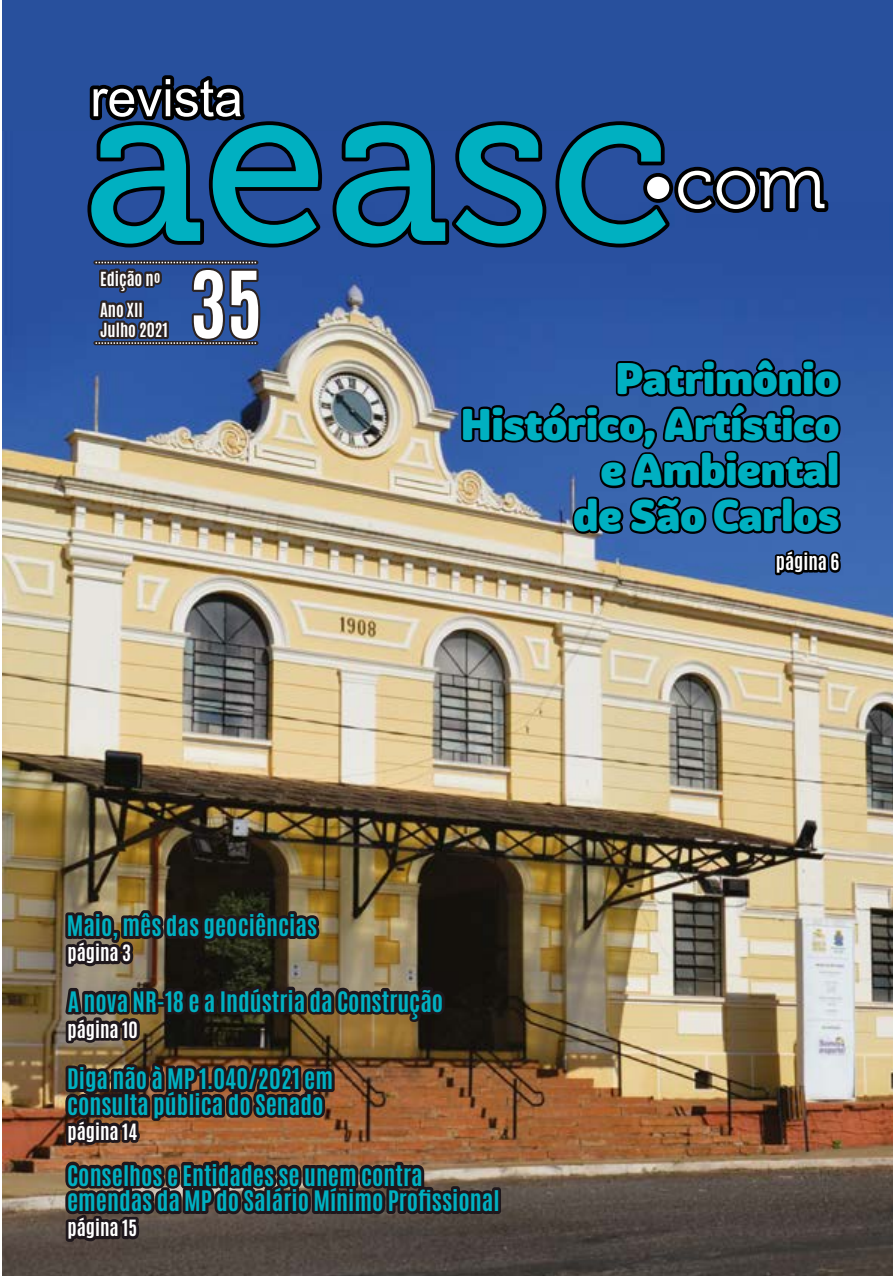
<style>
.page{position:relative;width:893px;height:1276px;background:#fff}
.page>*{position:absolute;margin:0;border:0;box-sizing:border-box;transform-origin:0 0}
.t1{font:223.65px "Museo 500";color:#00b0c1}
.t2{font:700 78.15px "Antonio";color:#fff}
.t3{font:72.9px "Museo 300";color:#fff}
.t4{font:51.9px "Arial";color:#fff}
.t5{font:900 43.05px/45.6px "Graviola Soft";color:#00b0c1;text-align:right}
.t6{font:700 24px "Antonio";color:#00b0c1}
.t7{font:700 19.05px "Antonio";color:#fff}
.t8{font:700 16.5px/20.2px "Antonio";color:#fff}
</style>
<div class="page">
<div style="left:2px;top:0;width:891px;height:1276px;background:#28509d"></div>
<img style="left:2px;top:203px;width:891px;height:1073px">
<svg style="left:87px;top:75px;width:741px;height:172px"></svg>
<div style="left:647px;top:177px;width:22px;height:22px;background:#fff;border-radius:50%"></div>
<svg style="left:93px;top:260px;width:167px;height:85px"></svg>
<svg style="left:461px;top:357px;width:380px;height:177px"></svg>
<svg style="left:775px;top:550px;width:66px;height:25px;background:#0f1a2c"></svg>
<img style="left:65px;top:910px;width:436px;height:331px">
<h3 class="t4" style="left:90px;top:62px;width:154px">revista</h3>
<h1 class="t1" style="left:83px;top:41px;width:589px">aeasc</h1>
<p class="t8" style="left:100px;top:269px;width:62px">Edição nº</p>
<p class="t8" style="left:100px;top:300px;width:69px">Ano XII<br>Julho 2021</p>
<h2 class="t2" style="left:190px;top:245px;width:74px">35</h2>
<h3 class="t3" style="left:675px;top:144px;width:152px">com</h3>
<h3 class="t5" style="left:461px;top:355px;width:380px">Patrimônio<br>Histórico, Artístico e Ambiental<br>de São Carlos</h3>
<p class="t7" style="left:776px;top:548px;width:65px">página 6</p>
<p class="t6" style="left:67px;top:907px;width:252px">Maio, mês das geociências</p>
<p class="t7" style="left:67px;top:938px;width:65px">página 3</p>
<p class="t6" style="left:68px;top:983px;width:377px">A nova NR-18 e a Indústria da Construção</p>
<p class="t7" style="left:67px;top:1015px;width:72px">página 10</p>
<p class="t6" style="left:67px;top:1060px;width:268px">Diga não à MP 1.040/2021 em</p>
<p class="t6" style="left:67px;top:1086px;width:258px">consulta pública do Senado</p>
<p class="t7" style="left:67px;top:1117px;width:71px">página 14</p>
<p class="t6" style="left:67px;top:1157px;width:357px">Conselhos e Entidades se unem contra</p>
<p class="t6" style="left:67px;top:1182px;width:434px">emendas da MP do Salário Mínimo Profissional</p>
<p class="t7" style="left:67px;top:1213px;width:71px">página 15</p>
</div>
